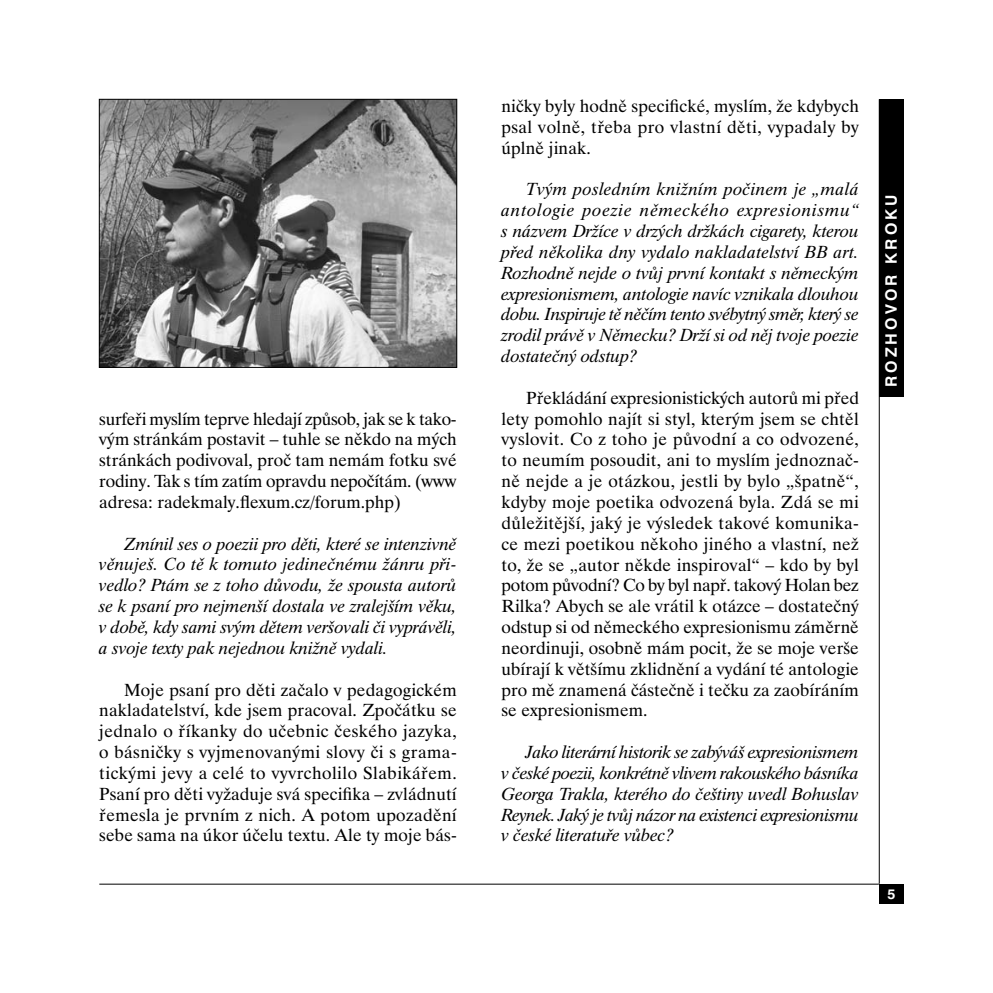
<style>
.page{position:relative;width:993px;height:993px;background:#fff}
.page>*{position:absolute;margin:0;border:0;box-sizing:border-box;transform-origin:0 0}
.t1{font:17.5px/20.8px "Dutch 801 AT";letter-spacing:.005em;color:#000;text-align:justify}
.t2{font:italic 17.5px/20.8px "Dutch 801 AT";color:#000;text-align:justify}
.t3{font:700 15.75px "Swiss 721 BTCE";letter-spacing:.2em;color:#fff}
.t4{font:700 14px "Swiss 721 BTCE";color:#fff}
</style>
<div class="page">
<hr style="left:99px;top:883px;width:779px;height:1px;background:#000">
<hr style="left:878px;top:99px;width:1px;height:784px;background:#000">
<div style="left:878px;top:883px;width:25px;height:20px;background:#000"></div>
<div style="left:878px;top:99px;width:25px;height:298px;background:#000"></div>
<img style="left:101px;top:101px;width:354px;height:264px">
<div style="left:99px;top:99px;width:358px;height:268px;border:1px solid #000"></div>
<p class="t1" style="left:99px;top:410px;width:359px">surfeři myslím teprve hledají způsob, jak se k tako&shy;vým stránkám postavit – tuhle se někdo na mých stránkách podivoval, proč tam nemám fotku své rodiny. Tak s tím zatím opravdu nepočítám. (www adresa: radekmaly.flexum.cz/forum.php)</p>
<p class="t2" style="left:99px;top:534px;width:359px;text-indent:25px">Zmínil ses o poezii pro děti, které se intenzivně věnuješ. Co tě k tomuto jedinečnému žánru při&shy;vedlo? Ptám se z toho důvodu, že spousta autorů se k psaní pro nejmenší dostala ve zralejším věku, v době, kdy sami svým dětem veršovali či vyprávěli, a svoje texty pak nejednou knižně vydali.</p>
<p class="t1" style="left:99px;top:680px;width:359px;text-indent:25px">Moje psaní pro děti začalo v pedagogickém nakladatelství, kde jsem pracoval. Zpočátku se jednalo o říkanky do učebnic českého jazyka, o básničky s vyjmenovanými slovy či s grama&shy;tickými jevy a celé to vyvrcholilo Slabikářem.<br>Psaní pro děti vyžaduje svá specifika – zvládnutí řemesla je prvním z nich. A potom upozadění sebe sama na úkor účelu textu. Ale ty moje bás-</p>
<p class="t1" style="left:501px;top:97px;width:359px">ničky byly hodně specifické, myslím, že kdybych psal volně, třeba pro vlastní děti, vypadaly by úplně jinak.</p>
<p class="t2" style="left:501px;top:180px;width:359px;text-indent:25px">Tvým posledním knižním počinem je „malá antologie poezie německého expresionismu“ s názvem Držíce v drzých držkách cigarety, kterou před několika dny vydalo nakladatelství BB art.<br>Rozhodně nejde o tvůj první kontakt s německým expresionismem, antologie navíc vznikala dlouhou dobu. Inspiruje tě něčím tento svébytný směr, který se zrodil právě v Německu? Drží si od něj tvoje poezie dostatečný odstup?</p>
<p class="t1" style="left:501px;top:389px;width:359px;text-indent:25px">Překládání expresionistických autorů mi před lety pomohlo najít si styl, kterým jsem se chtěl vyslovit. Co z toho je původní a co odvozené, to neumím posoudit, ani to myslím jednoznač&shy;ně nejde a je otázkou, jestli by bylo „špatně“, kdyby moje poetika odvozená byla. Zdá se mi důležitější, jaký je výsledek takové komunika&shy;ce mezi poetikou někoho jiného a vlastní, než to, že se „autor někde inspiroval“ – kdo by byl potom původní? Co by byl např. takový Holan bez Rilka? Abych se ale vrátil k otázce – dostatečný odstup si od německého expresionismu záměrně neordinuji, osobně mám pocit, že se moje verše ubírají k většímu zklidnění a vydání té antologie pro mě znamená částečně i tečku za zaobíráním se expresionismem.</p>
<p class="t2" style="left:501px;top:743px;width:359px;text-indent:25px">Jako literární historik se zabýváš expresionismem v české poezii, konkrétně vlivem rakouského básníka Georga Trakla, kterého do češtiny uvedl Bohuslav Reynek. Jaký je tvůj názor na existenci expresionismu v české literatuře vůbec?</p>
<p class="t3" style="left:885px;top:387px;width:194px;rotate:-90deg">ROZHOVOR KROKU</p>
<p class="t4" style="left:887px;top:889px;width:9px">5</p>
</div>
